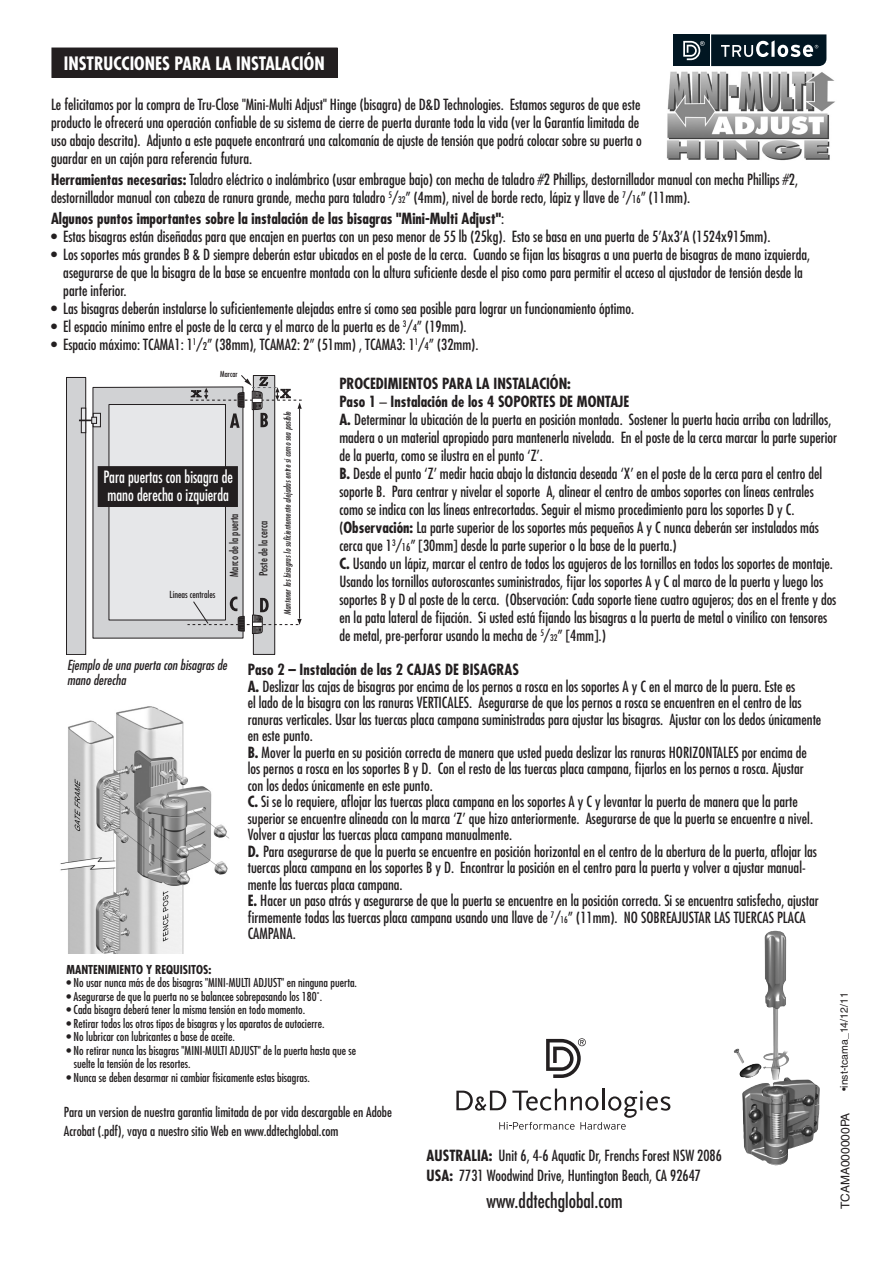
<style>
.page{position:relative;width:893px;height:1263px;background:#fff}
.page>*{position:absolute;margin:0;border:0;box-sizing:border-box;transform-origin:0 0}
.t1{font:condensed 19.5px "Futura";color:#231f20}
.t2{font:700 condensed 18px "Futura";color:#fff}
.t3{font:condensed 16.5px/18px "Futura";color:#fff;scale:.92 1}
.t4{font:condensed 15px/18px "Futura";color:#231f20}
.t5{font:700 condensed 15px/18px "Futura";color:#231f20}
.t6{font:condensed 13.5px/19.5px "Futura";color:#231f20}
.t7{font:italic condensed 13.5px/15px "Futura";color:#231f20}
.t8{font:condensed 12px/13.5px "Futura";color:#231f20}
.t9{font:700 condensed 12px "Futura";color:#231f20}
.t10{font:12px "Helvetica";color:#231f20}
.t11{font:condensed 10.8px "Futura";color:#231f20}
.t12{font:10.5px "Helvetica";color:#231f20}
.t13{font:condensed 9.45px "Futura";color:#231f20}
.t14{font:italic condensed 8.85px "Futura";color:#231f20}
.t15{font:condensed 8.1px "Futura";color:#231f20}
.s1{font-weight:700}
.s2{font-size:9px}
.s3{font-size:10.5px}
.s4{font-weight:400}
</style>
<div class="page">
<div style="left:253px;top:375px;width:22px;height:279px;background:#d1d2d4"></div>
<div style="left:67px;top:377px;width:19px;height:278px;background:#d1d2d4"></div>
<div style="left:66px;top:377px;width:20px;height:278px;border:1px solid #231f20"></div>
<svg style="left:79px;top:375px;width:223px;height:264px"></svg>
<img style="left:60px;top:706px;width:170px;height:248px">
<div style="left:98px;top:467px;width:139px;height:39px;background:#231f20"></div>
<div style="left:98px;top:466px;width:140px;height:41px;border:2px solid #231f20"></div>
<img style="left:763px;top:931px;width:26px;height:149px">
<img style="left:667px;top:71px;width:168px;height:90px">
<div style="left:52px;top:48px;width:285px;height:29px;background:#231f20"></div>
<div style="left:52px;top:48px;width:285px;height:30px;border:1px solid #231f20"></div>
<svg style="left:711px;top:34px;width:115px;height:32px;background:#293b45"></svg>
<div style="left:673px;top:34px;width:36px;height:32px;background:#011622"></div>
<svg style="left:683px;top:41px;width:22px;height:19px"></svg>
<svg style="left:456px;top:1088px;width:214px;height:42px"></svg>
<svg style="left:546px;top:1038px;width:40px;height:40px"></svg>
<p class="t2" style="left:64px;top:51px;width:262px">INSTRUCCIONES PARA LA INSTALACIÓN</p>
<p class="t4" style="left:51px;top:95px;width:592px">Le felicitamos por la compra de Tru-Close "Mini-Multi Adjust" Hinge (bisagra) de D&amp;D Technologies. Estamos seguros de que este producto le ofrecerá una operación confiable de su sistema de cierre de puerta durante toda la vida (ver la Garantía limitada de uso abajo descrita). Adjunto a este paquete encontrará una calcomanía de ajuste de tensión que podrá colocar sobre su puerta o</p>
<p class="t4" style="left:51px;top:149px;width:203px">guardar en un cajón para referencia futura.</p>
<p class="t4" style="left:51px;top:170px;width:748px"><span class="s1">Herramientas necesarias:</span> Taladro eléctrico o inalámbrico (usar embrague bajo) con mecha de taladro #2 Phillips, destornillador manual con mecha Phillips #2, destornillador manual con cabeza de ranura grande, mecha para taladro <sup>5</sup>/<span class="s2">32</span>” (4mm), nivel de borde recto, lápiz y llave de <sup>7</sup>/<span class="s3">16</span>” (11mm).</p>
<p class="t5" style="left:51px;top:209px;width:455px">Algunos puntos importantes sobre la instalación de las bisagras "Mini-Multi Adjust"<span class="s4">:</span></p>
<p class="t4" style="left:51px;top:227px;width:721px">• Estas bisagras están diseñadas para que encajen en puertas con un peso menor de 55 lb (25kg). Esto se basa en una puerta de 5’Ax3’A (1524x915mm).</p>
<p class="t4" style="left:63px;top:245px;width:748px;text-indent:-12px">• Los soportes más grandes B &amp; D siempre deberán estar ubicados en el poste de la cerca. Cuando se fijan las bisagras a una puerta de bisagras de mano izquierda, asegurarse de que la bisagra de la base se encuentre montada con la altura suficiente desde el piso como para permitir el acceso al ajustador de tensión desde la parte inferior.</p>
<p class="t4" style="left:51px;top:299px;width:585px">• Las bisagras deberán instalarse lo suficientemente alejadas entre sí como sea posible para lograr un funcionamiento óptimo.</p>
<p class="t4" style="left:51px;top:317px;width:417px">• El espacio mínimo entre el poste de la cerca y el marco de la puerta es de <sup>3</sup>/<span class="s3">4</span>” (19mm).</p>
<p class="t4" style="left:51px;top:335px;width:429px">• Espacio máximo: TCAMA1: 1<sup>1</sup>/<span class="s3">2</span>” (38mm), TCAMA2: 2” (51mm) , TCAMA3: 1<sup>1</sup>/<span class="s3">4</span>” (32mm).</p>
<p class="t5" style="left:339px;top:374px;width:292px">PROCEDIMIENTOS PARA LA INSTALACIÓN:<br>Paso 1 <span class="s4">–</span> Instalación de los 4 SOPORTES DE MONTAJE</p>
<p class="t4" style="left:339px;top:410px;width:499px"><span class="s1">A.</span> Determinar la ubicación de la puerta en posición montada. Sostener la puerta hacia arriba con ladrillos, madera o un material apropiado para mantenerla nivelada. En el poste de la cerca marcar la parte superior de la puerta, como se ilustra en el punto ‘Z’.</p>
<p class="t4" style="left:339px;top:464px;width:484px"><span class="s1">B.</span> Desde el punto ‘Z’ medir hacia abajo la distancia deseada ‘X’ en el poste de la cerca para el centro del soporte B. Para centrar y nivelar el soporte A, alinear el centro de ambos soportes con líneas centrales como se indica con las líneas entrecortadas. Seguir el mismo procedimiento para los soportes D y C. (<span class="s1">Observación:</span> La parte superior de los soportes más pequeños A y C nunca deberán ser instalados más cerca que 1<sup>3</sup>/<span class="s3">16</span>” [30mm] desde la parte superior o la base de la puerta.)</p>
<p class="t4" style="left:339px;top:554px;width:499px"><span class="s1">C.</span> Usando un lápiz, marcar el centro de todos los agujeros de los tornillos en todos los soportes de montaje.<br>Usando los tornillos autoroscantes suministrados, fijar los soportes A y C al marco de la puerta y luego los soportes B y D al poste de la cerca. (Observación: Cada soporte tiene cuatro agujeros; dos en el frente y dos en la pata lateral de fijación. Si usted está fijando las bisagras a la puerta de metal o vinílico con tensores de metal, pre-perforar usando la mecha de <sup>5</sup>/<span class="s2">32</span>” [4mm].)</p>
<p class="t5" style="left:248px;top:661px;width:273px">Paso 2 – Instalación de las 2 CAJAS DE BISAGRAS</p>
<p class="t4" style="left:248px;top:678px;width:575px;line-height:16.5px"><span class="s1">A.</span> Deslizar las cajas de bisagras por encima de los pernos a rosca en los soportes A y C en el marco de la puera. Este es<br>el lado de la bisagra con las ranuras VERTICALES. Asegurarse de que los pernos a rosca se encuentren en el centro de las ranuras verticales. Usar las tuercas placa campana suministradas para ajustar las bisagras. Ajustar con los dedos únicamente en este punto.</p>
<p class="t4" style="left:248px;top:744px;width:561px;line-height:16.5px"><span class="s1">B.</span> Mover la puerta en su posición correcta de manera que usted pueda deslizar las ranuras HORIZONTALES por encima de los pernos a rosca en los soportes B y D. Con el resto de las tuercas placa campana, fijarlos en los pernos a rosca. Ajustar con los dedos únicamente en este punto.</p>
<p class="t4" style="left:248px;top:793px;width:567px;line-height:16.5px"><span class="s1">C.</span> Si se lo requiere, aflojar las tuercas placa campana en los soportes A y C y levantar la puerta de manera que la parte superior se encuentre alineada con la marca ‘Z’ que hizo anteriormente. Asegurarse de que la puerta se encuentre a nivel.<br>Volver a ajustar las tuercas placa campana manualmente.</p>
<p class="t4" style="left:248px;top:843px;width:571px;line-height:16.5px"><span class="s1">D.</span> Para asegurarse de que la puerta se encuentre en posición horizontal en el centro de la abertura de la puerta, aflojar las tuercas placa campana en los soportes B y D. Encontrar la posición en el centro para la puerta y volver a ajustar manual&shy;mente las tuercas placa campana.</p>
<p class="t4" style="left:248px;top:892px;width:573px;line-height:16.5px"><span class="s1">E.</span> Hacer un paso atrás y asegurarse de que la puerta se encuentre en la posición correcta. Si se encuentra satisfecho, ajustar firmemente todas las tuercas placa campana usando una llave de <sup>7</sup>/<span class="s2">16</span>” (11mm). NO SOBREAJUSTAR LAS TUERCAS PLACA<br>CAMPANA.</p>
<p class="t9" style="left:66px;top:961px;width:146px">MANTENIMIENTO Y REQUISITOS:</p>
<p class="t8" style="left:66px;top:976px;width:292px">• No usar nunca más de dos bisagras "MINI-MULTI ADJUST" en ninguna puerta.</p>
<p class="t8" style="left:66px;top:989px;width:258px">• Asegurarse de que la puerta no se balancee sobrepasando los 180˚.</p>
<p class="t8" style="left:66px;top:1003px;width:240px">• Cada bisagra deberá tener la misma tensión en todo momento.</p>
<p class="t8" style="left:66px;top:1016px;width:260px">• Retirar todos los otros tipos de bisagras y los aparatos de autocierre.</p>
<p class="t8" style="left:66px;top:1030px;width:170px">• No lubricar con lubricantes a base de aceite.</p>
<p class="t8" style="left:74px;top:1043px;width:284px;text-indent:-7px">• No retirar nunca las bisagras "MINI-MULTI ADJUST" de la puerta hasta que se suelte la tensión de los resortes.</p>
<p class="t8" style="left:66px;top:1070px;width:245px">• Nunca se deben desarmar ni cambiar físicamente estas bisagras.</p>
<p class="t15" style="left:220px;top:369px;width:19px">Marcar</p>
<p class="t14" style="left:282px;top:615px;width:205px;rotate:-90deg">Mantener las bisagras lo suficientemente alejadas entre sí como sea posible</p>
<p class="t3" style="left:103px;top:467px;width:142px">Para puertas con bisagra de mano derecha o izquierda</p>
<p class="t11" style="left:227px;top:577px;width:64px;rotate:-90deg">Marco de la puerta</p>
<p class="t11" style="left:257px;top:576px;width:57px;rotate:-90deg">Poste de la cerca</p>
<p class="t13" style="left:170px;top:588px;width:47px">Líneas centrales</p>
<p class="t7" style="left:67px;top:657px;width:161px">Ejemplo de una puerta con bisagras de mano derecha</p>
<p class="t12" style="left:838px;top:1091px;width:100px;rotate:-90deg">•inst-tcama_14/12/11</p>
<p class="t10" style="left:838px;top:1209px;width:98px;rotate:-90deg">TCAMA000000PA</p>
<p class="t6" style="left:64px;top:1102px;width:330px">Para un version de nuestra garantia limitada de por vida descargable en Adobe<br>Acrobat (.pdf), vaya a nuestro sitio Web en www.ddtechglobal.com</p>
<p class="t4" style="left:427px;top:1146px;width:297px"><span class="s1">AUSTRALIA:</span> Unit 6, 4-6 Aquatic Dr, Frenchs Forest NSW 2086</p>
<p class="t4" style="left:427px;top:1166px;width:276px"><span class="s1">USA:</span> 7731 Woodwind Drive, Huntington Beach, CA 92647</p>
<p class="t1" style="left:487px;top:1188px;width:137px">www.ddtechglobal.com</p>
</div>
